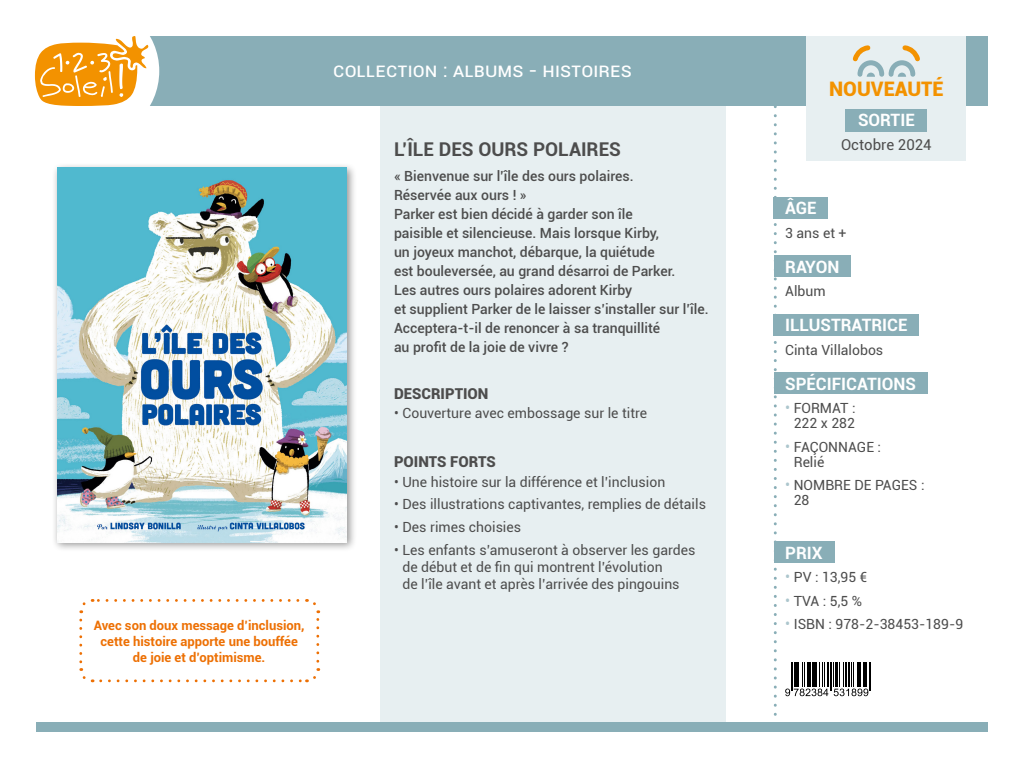
<style>
.page{position:relative;width:1024px;height:768px;background:#fff}
.page>*{position:absolute;margin:0;border:0;box-sizing:border-box;transform-origin:0 0}
.collection-bandeau{font:20px "Roboto";color:#fff}
.t1{font:900 20px "Roboto";color:#f39200}
.titre_album{font:700 19px "Roboto";color:#4d4d4d}
.titre_age_rayon_illustrateur_spécificati{font:700 17px "Roboto";color:#fff}
.description_points_forts{font:900 15px "Roboto";color:#4d4d4d}
.mois_année{font:15px "Roboto";color:#4d4d4d}
.texte_âge_rayon_illustrateur_spéc_prix{font:14px/15px "Roboto";color:#4d4d4d}
.résumé_du_livre{font:500 14px/19px "Roboto";color:#4d4d4d}
.titre_bulle{font:700 13px/16px "Roboto";color:#ed7004;text-align:center}
.s1{font-size:15px;color:#acc6cd}
</style>
<div class="page">
<div style="left:380px;top:106px;width:346px;height:616px;background:#e7eff1"></div>
<div style="left:36px;top:36px;width:952px;height:70px;background:#89aeb7"></div>
<div style="left:36px;top:722px;width:952px;height:10px;background:#89aeb7"></div>
<div style="left:20px;top:2px;width:139px;height:138px;background:#fff;border-radius:50%"></div>
<svg style="left:774px;top:107px;width:3px;height:609px"></svg>
<div style="left:774px;top:197px;width:54px;height:21px;background:#89aeb7"></div>
<div style="left:774px;top:256px;width:77px;height:21px;background:#89aeb7"></div>
<div style="left:774px;top:314px;width:145px;height:21px;background:#89aeb7"></div>
<div style="left:774px;top:373px;width:153px;height:21px;background:#89aeb7"></div>
<div style="left:774px;top:542px;width:60px;height:21px;background:#89aeb7"></div>
<svg style="left:79px;top:620px;width:14px;height:63px"></svg>
<svg style="left:101px;top:668px;width:220px;height:14px"></svg>
<svg style="left:306px;top:599px;width:13px;height:62px"></svg>
<svg style="left:79px;top:599px;width:219px;height:14px"></svg>
<svg style="left:35px;top:36px;width:114px;height:70px"></svg>
<div style="left:52px;top:163px;width:305px;height:389px;background:#000;opacity:.42"></div>
<img style="left:57px;top:168px;width:290px;height:374px">
<div style="left:806px;top:36px;width:160px;height:124px;background:#e7eff1"></div>
<svg style="left:852px;top:45px;width:68px;height:32px"></svg>
<div style="left:846px;top:109px;width:81px;height:22px;background:#89aeb7"></div>
<svg style="left:785px;top:663px;width:86px;height:33px"></svg>
<p class="collection-bandeau" style="left:333px;top:56px;width:300px">Collection : ALBUMS - HISTOI RES</p>
<p class="titre_album" style="left:394px;top:136px;width:229px">L’ÎLE DES OURS POLAIRES</p>
<p class="résumé_du_livre" style="left:394px;top:166px;width:316px">« Bienvenue sur l’île des ours polaires.<br>Réservée aux ours ! »<br>Parker est bien décidé à garder son île<br>paisible et silencieuse. Mais lorsque Kirby,<br>un joyeux manchot, débarque, la quiétude<br>est bouleversée, au grand désarroi de Parker.<br>Les autres ours polaires adorent Kirby<br>et supplient Parker de le laisser s’installer sur l’île.<br>Acceptera-t-il de renoncer à sa tranquillité<br>au profit de la joie de vivre ?</p>
<p class="description_points_forts" style="left:394px;top:383px;width:96px">DESCRIPTION</p>
<p class="texte_âge_rayon_illustrateur_spéc_prix" style="left:394px;top:405px;width:255px">• Couverture avec embossage sur le titre</p>
<p class="description_points_forts" style="left:394px;top:451px;width:103px">POINTS FORTS</p>
<p class="texte_âge_rayon_illustrateur_spéc_prix" style="left:394px;top:474px;width:273px">• Une histoire sur la différence et l’inclusion</p>
<p class="texte_âge_rayon_illustrateur_spéc_prix" style="left:394px;top:496px;width:313px">• Des illustrations captivantes, remplies de détails</p>
<p class="texte_âge_rayon_illustrateur_spéc_prix" style="left:394px;top:519px;width:129px">• Des rimes choisies</p>
<p class="texte_âge_rayon_illustrateur_spéc_prix" style="left:403px;top:541px;width:294px;line-height:17px;text-indent:-9px">• Les enfants s’amuseront à observer les gardes de début et de fin qui montrent l’évolution<br>de l’île avant et après l’arrivée des pingouins</p>
<p class="t1" style="left:829px;top:75px;width:116px">NOUVEAUTÉ</p>
<p class="titre_age_rayon_illustrateur_spécificati" style="left:858px;top:108px;width:58px">SORTIE</p>
<p class="mois_année" style="left:841px;top:135px;width:92px">Octobre 2024</p>
<p class="titre_age_rayon_illustrateur_spécificati" style="left:785px;top:196px;width:33px">ÂGE</p>
<p class="texte_âge_rayon_illustrateur_spéc_prix" style="left:785px;top:225px;width:63px">3 ans et +</p>
<p class="titre_age_rayon_illustrateur_spécificati" style="left:785px;top:254px;width:56px">RAYON</p>
<p class="texte_âge_rayon_illustrateur_spéc_prix" style="left:785px;top:283px;width:42px">Album</p>
<p class="titre_age_rayon_illustrateur_spécificati" style="left:785px;top:313px;width:124px">ILLUSTRATRICE</p>
<p class="texte_âge_rayon_illustrateur_spéc_prix" style="left:785px;top:342px;width:100px">Cinta Villalobos</p>
<p class="titre_age_rayon_illustrateur_spécificati" style="left:785px;top:372px;width:132px">SPÉCIFICATIONS</p>
<p class="texte_âge_rayon_illustrateur_spéc_prix" style="left:785px;top:400px;width:72px;text-align:center"><span class="s1">•</span> FORMAT :<br>222 x 282</p>
<p class="texte_âge_rayon_illustrateur_spéc_prix" style="left:794px;top:439px;width:89px;text-indent:-9px"><span class="s1">•</span> FAÇONNAGE :<br>Relié</p>
<p class="texte_âge_rayon_illustrateur_spéc_prix" style="left:794px;top:477px;width:132px;text-indent:-9px"><span class="s1">•</span> NOMBRE DE PAGES :<br>28</p>
<p class="titre_age_rayon_illustrateur_spécificati" style="left:785px;top:541px;width:39px">PRIX</p>
<p class="texte_âge_rayon_illustrateur_spéc_prix" style="left:785px;top:569px;width:84px"><span class="s1">•</span> PV : 13,95 €</p>
<p class="texte_âge_rayon_illustrateur_spéc_prix" style="left:785px;top:593px;width:78px"><span class="s1">•</span> TVA : 5,5 %</p>
<p class="titre_bulle" style="left:94px;top:616px;width:212px">Avec son doux message d’inclusion,</p>
<p class="texte_âge_rayon_illustrateur_spéc_prix" style="left:785px;top:616px;width:180px"><span class="s1">•</span> ISBN : 978-2-38453-189-9</p>
<p class="titre_bulle" style="left:101px;top:632px;width:199px">cette histoire apporte une bouffée de joie et d’optimisme.</p>
</div>
